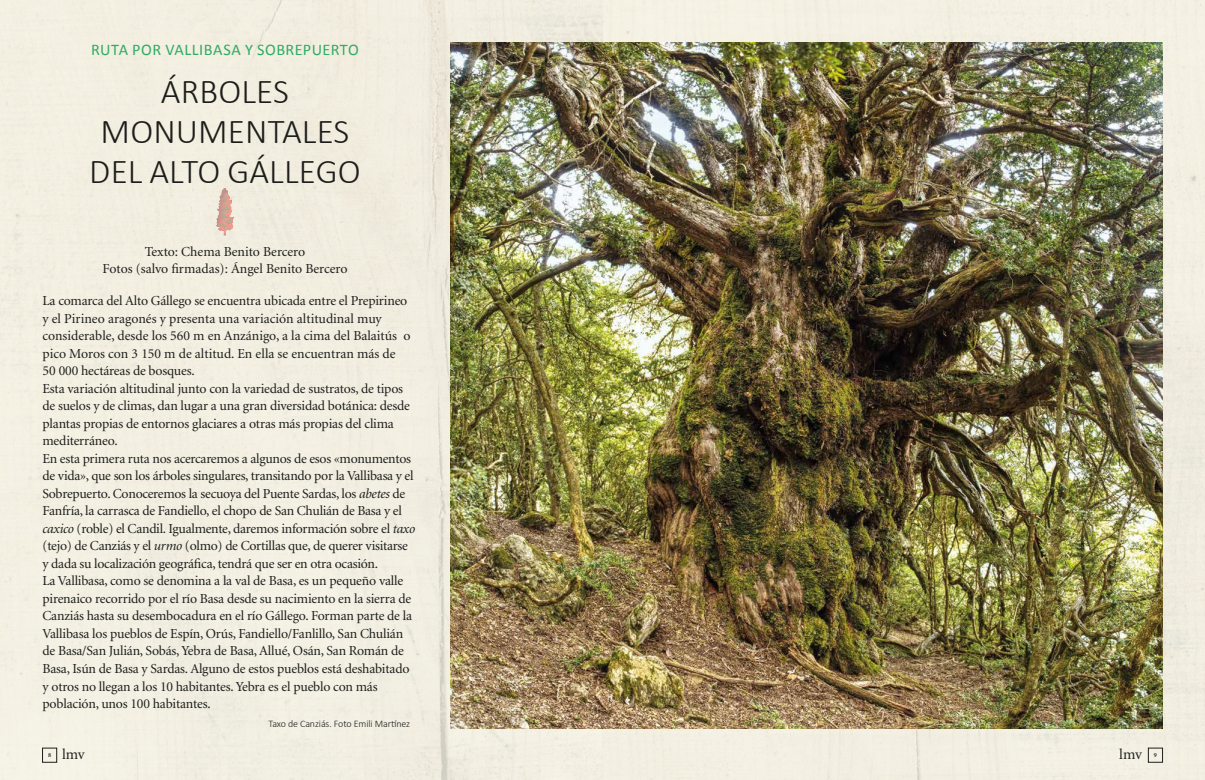
<style>
.page{position:relative;width:1205px;height:780px;background:#f2efe1}
.page>*{position:absolute;margin:0;border:0;box-sizing:border-box;transform-origin:0 0}
.t1{font:300 35px/40px "Calibri";letter-spacing:.005em;color:#1d1d1b;text-align:center}
.t2{font:16.25px "Calibri";letter-spacing:.03em;color:#30ac64}
.t3{font:15px "Minion";letter-spacing:-.015em;color:#1d1d1b}
.t4{font:13.75px/17.5px "Minion";letter-spacing:-.015em;color:#1d1d1b;text-align:center}
.t5{font:300 10px "Calibri";letter-spacing:-.01em;color:#1d1d1b}
.t6{font:600 6.25px "Minion Pro";color:#1d1d1b}
.s1{font-style:italic}
</style>
<div class="page">
<img style="left:450px;top:43px;width:712px;height:685px">
<div style="left:42px;top:748px;width:15px;height:14px;border:1px solid #1d1d1b"></div>
<div style="left:216px;top:188px;width:19px;height:48px;background:#1d1d1b;opacity:.75"></div>
<p class="t2" style="left:91px;top:40px;width:269px">RUTA POR VALLIBASA Y SOBREPUERTO</p>
<h1 class="t1" style="left:89px;top:71px;width:273px">ÁRBOLES<br>MONUMENTALES<br>DEL ALTO GÁLLEGO</h1>
<p class="t4" style="left:103px;top:243px;width:246px">Texto: Chema Benito Bercero<br>Fotos (salvo firmadas): Ángel Benito Bercero</p>
<p class="t4" style="left:43px;top:292px;width:374px;text-align:left">La comarca del Alto Gállego se encuentra ubicada entre el Prepirineo y el Pirineo aragonés y presenta una variación altitudinal muy considerable, desde los 560 m en Anzánigo, a la cima del Balaitús o pico Moros con 3 150 m de altitud. En ella se encuentran más de<br>50 000 hectáreas de bosques.<br>Esta variación altitudinal junto con la variedad de sustratos, de tipos de suelos y de climas, dan lugar a una gran diversidad botánica: desde plantas propias de entornos glaciares a otras más propias del clima mediterráneo.<br>En esta primera ruta nos acercaremos a algunos de esos «monumentos de vida», que son los árboles singulares, transitando por la Vallibasa y el Sobrepuerto. Conoceremos la secuoya del Puente Sardas, los <span class="s1">abetes</span> de Fanfría, la carrasca de Fandiello, el chopo de San Chulián de Basa y el <span class="s1">caxico</span> (roble) el Candil. Igualmente, daremos información sobre el <span class="s1">taxo </span>(tejo) de Canziás y el <span class="s1">urmo</span> (olmo) de Cortillas que, de querer visitarse y dada su localización geográfica, tendrá que ser en otra ocasión.<br>La Vallibasa, como se denomina a la val de Basa, es un pequeño valle pirenaico recorrido por el río Basa desde su nacimiento en la sierra de Canziás hasta su desembocadura en el río Gállego. Forman parte de la Vallibasa los pueblos de Espín, Orús, Fandiello/Fanlillo, San Chulián de Basa/San Julián, Sobás, Yebra de Basa, Allué, Osán, San Román de Basa, Isún de Basa y Sardas. Alguno de estos pueblos está deshabitado y otros no llegan a los 10 habitantes. Yebra es el pueblo con más población, unos 100 habitantes.</p>
<p class="t5" style="left:268px;top:717px;width:143px">Taxo de Canziás. Foto Emili Martínez</p>
<p class="t6" style="left:48px;top:750px;width:5px">8</p>
<p class="t3" style="left:62px;top:747px;width:24px">lmv</p>
<p class="t3" style="left:1119px;top:747px;width:24px">lmv</p>
<p class="t6" style="left:1154px;top:750px;width:5px">9</p>
</div>
